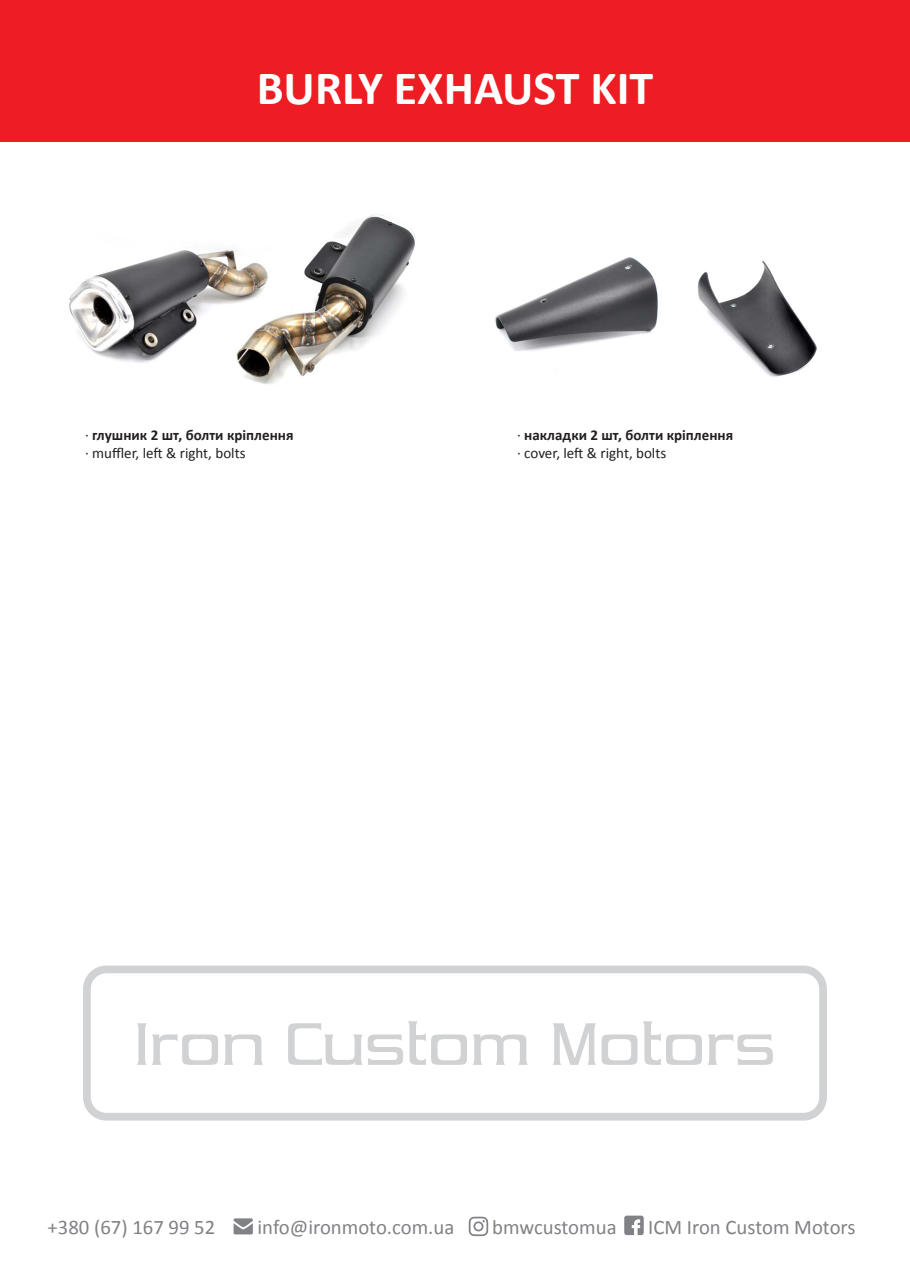
<style>
.page{position:relative;width:910px;height:1280px;background:#fff}
.page>*{position:absolute;margin:0;border:0;box-sizing:border-box;transform-origin:0 0}
.t1{font:700 48px "Calibri";color:#fff}
.t2{font:20.7px "Calibri";color:#808285}
.t3{font:15px/18px "Calibri";color:#231f20}
.t4{font:700 15px/18px "Calibri";color:#231f20}
.s1{font-weight:700}
.s2{font-weight:400}
</style>
<div class="page">
<div style="left:0;top:0;width:910px;height:141px;background:#ee1d23"></div>
<img style="left:495px;top:257px;width:139px;height:94px">
<img style="left:634px;top:258px;width:183px;height:119px">
<img style="left:69px;top:250px;width:138px;height:113px">
<img style="left:207px;top:214px;width:209px;height:170px">
<svg style="left:83px;top:965px;width:744px;height:155px"></svg>
<svg style="left:469px;top:1217px;width:19px;height:19px"></svg>
<svg style="left:624px;top:1215px;width:20px;height:20px"></svg>
<svg style="left:234px;top:1218px;width:19px;height:16px"></svg>
<h1 class="t1" style="left:257px;top:57px;width:398px">BURLY EXHAUST KIT</h1>
<p class="t3" style="left:85px;top:426px;width:210px">· <span class="s1">глушник 2 шт, болти кріплення </span>· muffler, left &amp; right, bolts</p>
<p class="t4" style="left:517px;top:425px;width:218px"><span class="s2">·</span> накладки 2 шт, болти кріплення <span class="s2">· cover, left &amp; right, bolts</span></p>
<p class="t2" style="left:48px;top:1214px;width:169px">+380 (67) 167 99 52</p>
<p class="t2" style="left:257px;top:1214px;width:198px">info@ironmoto.com.ua</p>
<p class="t2" style="left:492px;top:1213px;width:126px">bmwcustomua</p>
<p class="t2" style="left:648px;top:1213px;width:209px">ICM Iron Custom Motors</p>
</div>
